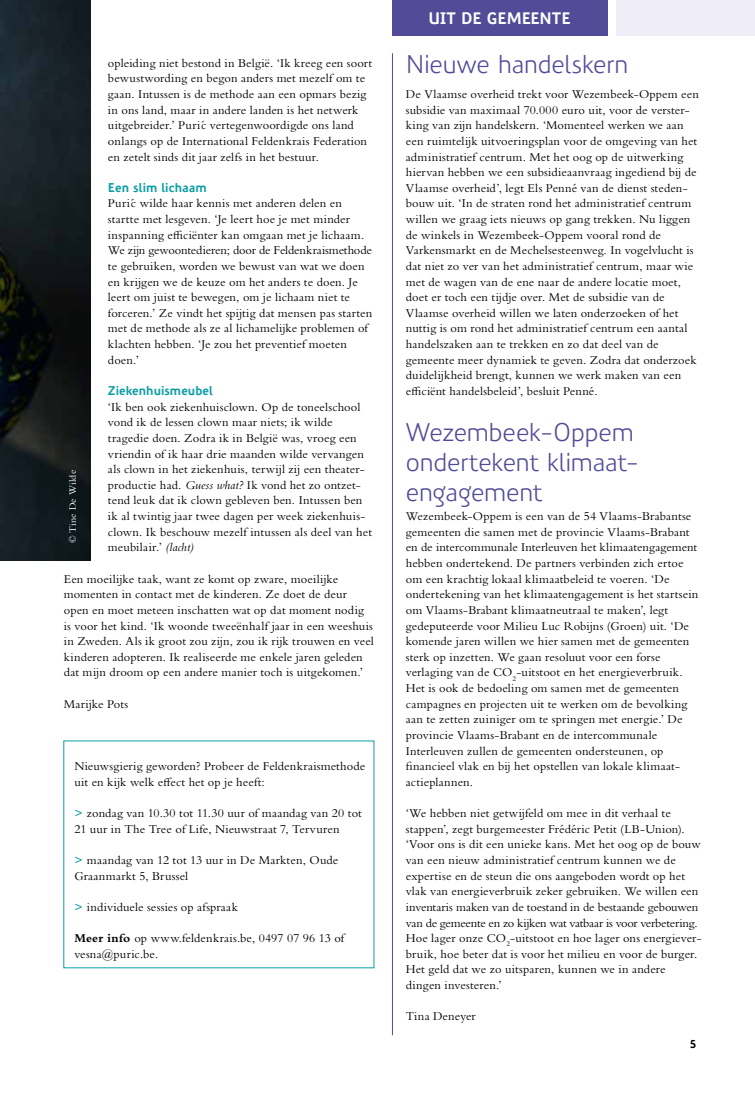
<style>
.page{position:relative;width:755px;height:1099px;background:#fff}
.page>*{position:absolute;margin:0;border:0;box-sizing:border-box;transform-origin:0 0}
.t1{font:25px/30px "Precious Sans";letter-spacing:-.01em;color:#514b98}
.t2{font:700 16.25px "Precious Sans";letter-spacing:-.005em;color:#fff}
.t3{font:12.5px/15.6px "Bembo Std";letter-spacing:.01em;color:#000}
.t4{font:700 12.5px "Precious Sans";color:#0c9ea5}
.t5{font:700 11.25px "Precious Sans";color:#000}
.t6{font:10px "Bembo Std";letter-spacing:.015em;color:#fff}
.s1{font-style:italic}
.s2{font-weight:700;color:#0c9ea5}
.s3{font-weight:700}
</style>
<div class="page">
<img style="left:0;top:0;width:90px;height:560px">
<div style="left:617px;top:0;width:138px;height:35px;background:#efeef8"></div>
<div style="left:392px;top:0;width:216px;height:35px;background:#514b98"></div>
<hr style="left:392px;top:53px;width:1px;height:982px;background:#514b98">
<p class="t3" style="left:108px;top:55px;width:266px">opleiding niet bestond in België. ‘Ik kreeg een soort bewustwording en begon anders met mezelf om te gaan. Intussen is de methode aan een opmars bezig in ons land, maar in andere landen is het netwerk uitgebreider.’ Puri´c vertegenwoordigde ons land onlangs op de International Feldenkrais Federation en zetelt sinds dit jaar zelfs in het bestuur.</p>
<p class="t4" style="left:108px;top:179px;width:100px">Een slim lichaam</p>
<p class="t3" style="left:108px;top:195px;width:266px">Puri´c wilde haar kennis met anderen delen en startte met lesgeven. ‘Je leert hoe je met minder inspanning efficiënter kan omgaan met je lichaam.<br>We zijn gewoontedieren; door de Feldenkraismethode te gebruiken, worden we bewust van wat we doen en krijgen we de keuze om het anders te doen. Je leert om juist te bewegen, om je lichaam niet te forceren.’ Ze vindt het spijtig dat mensen pas starten met de methode als ze al lichamelijke problemen of klachten hebben. ‘Je zou het preventief moeten doen.’</p>
<p class="t4" style="left:108px;top:382px;width:106px">Ziekenhuismeubel</p>
<p class="t3" style="left:108px;top:398px;width:265px">‘Ik ben ook ziekenhuisclown. Op de toneelschool vond ik de lessen clown maar niets; ik wilde tragedie doen. Zodra ik in België was, vroeg een vriendin of ik haar drie maanden wilde vervangen als clown in het ziekenhuis, terwijl zij een theater&shy;productie had. <span class="s1">Guess what?</span> Ik vond het zo ontzet&shy;tend leuk dat ik clown gebleven ben. Intussen ben ik al twintig jaar twee dagen per week ziekenhuis&shy;clown. Ik beschouw mezelf intussen als deel van het meubilair.’ <span class="s1">(lacht)</span></p>
<p class="t3" style="left:64px;top:570px;width:312px">Een moeilijke taak, want ze komt op zware, moeilijke momenten in contact met de kinderen. Ze doet de deur open en moet meteen inschatten wat op dat moment nodig is voor het kind. ‘Ik woonde tweeënhalf jaar in een weeshuis in Zweden. Als ik groot zou zijn, zou ik rijk trouwen en veel kinderen adopteren. Ik realiseerde me enkele jaren geleden dat mijn droom op een andere manier toch is uitgekomen.’</p>
<p class="t3" style="left:64px;top:695px;width:66px">Marijke Pots</p>
<p class="t6" style="left:67px;top:543px;width:74px;rotate:-90deg">© Tine De Wilde</p>
<p class="t3" style="left:74px;top:758px;width:292px">Nieuwsgierig geworden? Probeer de Feldenkraismethode uit en kijk welk effect het op je heeft:</p>
<p class="t3" style="left:74px;top:805px;width:289px"><span class="s2">&gt;</span> zondag van 10.30 tot 11.30 uur of maandag van 20 tot<br>21 uur in The Tree of Life, Nieuwstraat 7, Tervuren</p>
<p class="t3" style="left:74px;top:852px;width:265px"><span class="s2">&gt;</span> maandag van 12 tot 13 uur in De Markten, Oude<br>Graanmarkt 5, Brussel</p>
<p class="t3" style="left:74px;top:898px;width:165px"><span class="s2">&gt;</span> individuele sessies op afspraak</p>
<p class="t3" style="left:74px;top:930px;width:271px"><span class="s3">Meer info</span> op www.feldenkrais.be, 0497 07 96 13 of vesna@puric.be.</p>
<h2 class="t2" style="left:428px;top:8px;width:143px">UIT DE GEMEENTE</h2>
<h1 class="t1" style="left:406px;top:49px;width:224px">Nieuwe handelskern</h1>
<p class="t3" style="left:406px;top:86px;width:294px">De Vlaamse overheid trekt voor Wezembeek-Oppem een subsidie van maximaal 70.000 euro uit, voor de verster&shy;king van zijn handelskern. ‘Momenteel werken we aan een ruimtelijk uitvoeringsplan voor de omgeving van het administratief centrum. Met het oog op de uitwerking hiervan hebben we een subsidieaanvraag ingediend bij de Vlaamse overheid’, legt Els Penné van de dienst steden&shy;bouw uit. ‘In de straten rond het administratief centrum willen we graag iets nieuws op gang trekken. Nu liggen de winkels in Wezembeek-Oppem vooral rond de Varkensmarkt en de Mechelsesteenweg. In vogelvlucht is dat niet zo ver van het administratief centrum, maar wie met de wagen van de ene naar de andere locatie moet, doet er toch een tijdje over. Met de subsidie van de Vlaamse overheid willen we laten onderzoeken of het nuttig is om rond het administratief centrum een aantal handelszaken aan te trekken en zo dat deel van de gemeente meer dynamiek te geven. Zodra dat onderzoek duidelijkheid brengt, kunnen we werk maken van een efficiënt handelsbeleid’, besluit Penné.</p>
<h1 class="t1" style="left:406px;top:417px;width:235px">Wezembeek-Oppem ondertekent klimaat&shy;engagement</h1>
<p class="t3" style="left:406px;top:508px;width:294px">Wezembeek-Oppem is een van de 54 Vlaams-Brabantse gemeenten die samen met de provincie Vlaams-Brabant en de intercommunale Interleuven het klimaatengagement hebben ondertekend. De partners verbinden zich ertoe om een krachtig lokaal klimaatbeleid te voeren. ‘De ondertekening van het klimaatengagement is het startsein om Vlaams-Brabant klimaatneutraal te maken’, legt gedeputeerde voor Milieu Luc Robijns (Groen) uit. ‘De komende jaren willen we hier samen met de gemeenten sterk op inzetten. We gaan resoluut voor een forse verlaging van de CO<sub>2</sub>-uitstoot en het energieverbruik.<br>Het is ook de bedoeling om samen met de gemeenten campagnes en projecten uit te werken om de bevolking aan te zetten zuiniger om te springen met energie.’ De provincie Vlaams-Brabant en de intercommunale Interleuven zullen de gemeenten ondersteunen, op financieel vlak en bij het opstellen van lokale klimaat&shy;actieplannen.</p>
<p class="t3" style="left:406px;top:805px;width:297px">‘We hebben niet getwijfeld om mee in dit verhaal te stappen’, zegt burgemeester Frédéric Petit (LB-Union). ‘Voor ons is dit een unieke kans. Met het oog op de bouw van een nieuw administratief centrum kunnen we de expertise en de steun die ons aangeboden wordt op het vlak van energieverbruik zeker gebruiken. We willen een inventaris maken van de toestand in de bestaande gebouwen van de gemeente en zo kijken wat vatbaar is voor verbetering.<br>Hoe lager onze CO<sub>2</sub>-uitstoot en hoe lager ons energiever&shy;bruik, hoe beter dat is voor het milieu en voor de burger.<br>Het geld dat we zo uitsparen, kunnen we in andere dingen investeren.’</p>
<p class="t3" style="left:406px;top:1008px;width:71px">Tina Deneyer</p>
<p class="t5" style="left:689px;top:1037px;width:9px">5</p>
</div>
